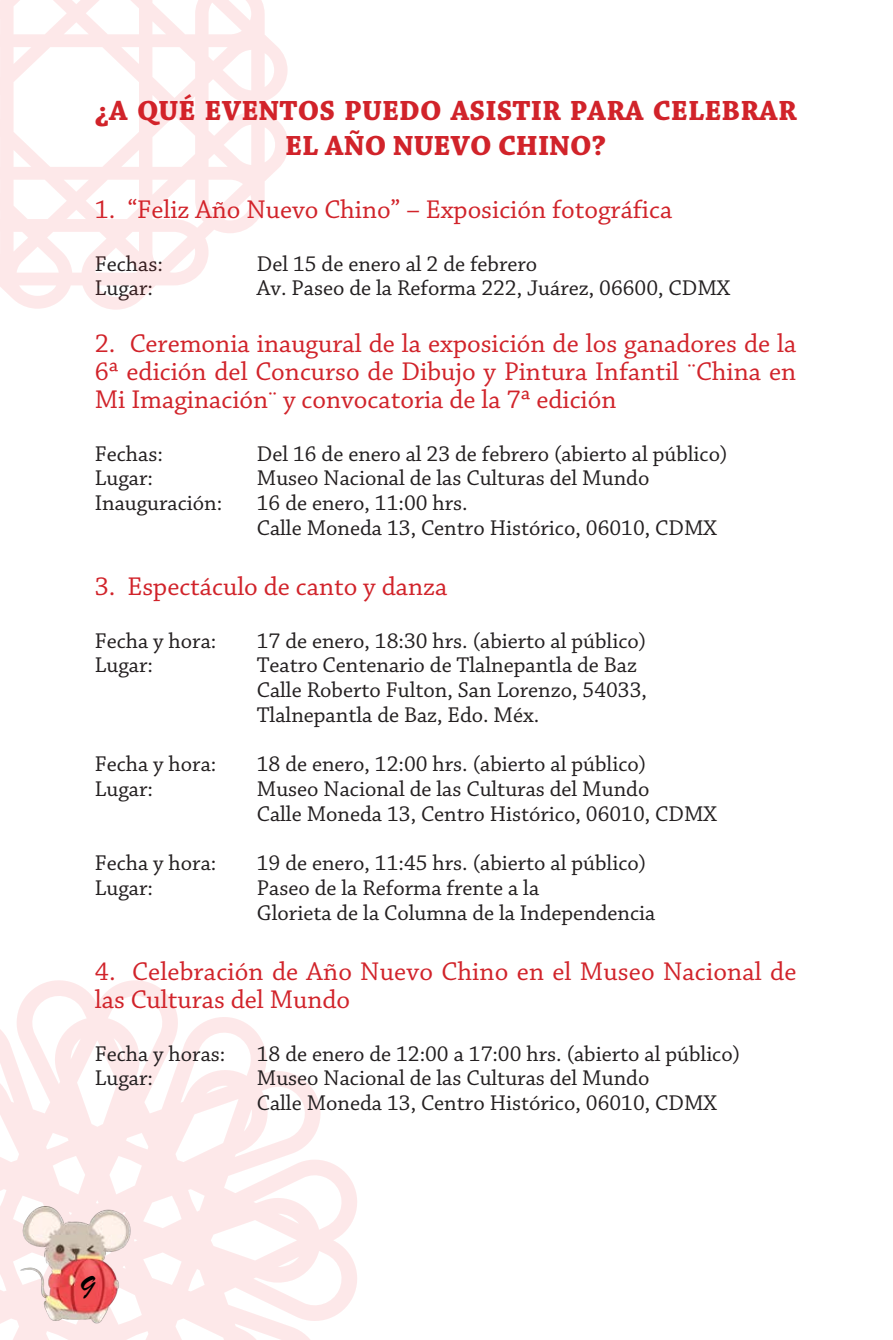
<style>
.page{position:relative;width:893px;height:1340px;background:#fff}
.page>*{position:absolute;margin:0;border:0;box-sizing:border-box;transform-origin:0 0}
.段落样式1{font:33.75px "Brush Script";color:#000}
.段落样式1-2{font:700 29.25px/35.1px "Chaparral Pro";letter-spacing:.005em;color:#d1232a;text-align:center}
.段落样式1-3{font:27px/28.1px "Chaparral Pro";color:#d1232a;text-align:justify}
.段落样式1-4{font:22.5px "Chaparral Pro";color:#231f20}
</style>
<div class="page">
<svg style="left:0;top:980px;width:357px;height:359px;fill:#fde8e9"></svg>
<img style="left:8px;top:1200px;width:131px;height:132px">
<svg style="left:0;top:0;width:289px;height:310px"></svg>
<p class="段落样式1-2" style="left:95px;top:94px;width:703px">¿A QUÉ EVENTOS PUEDO ASISTIR PARA CELEBRAR<br>EL AÑO NUEVO CHINO?</p>
<p class="段落样式1-3" style="left:95px;top:196px;width:579px">1. “Feliz Año Nuevo Chino” – Exposición fotográfica</p>
<p class="段落样式1-4" style="left:95px;top:251px;width:70px">Fechas:</p>
<p class="段落样式1-4" style="left:257px;top:251px;width:282px">Del 15 de enero al 2 de febrero</p>
<p class="段落样式1-4" style="left:95px;top:276px;width:60px">Lugar:</p>
<p class="段落样式1-4" style="left:257px;top:276px;width:475px">Av. Paseo de la Reforma 222, Juárez, 06600, CDMX</p>
<p class="段落样式1-3" style="left:95px;top:330px;width:703px">2. Ceremonia inaugural de la exposición de los ganadores de la 6ª edición del Concurso de Dibujo y Pintura Infantil ¨China en Mi Imaginación¨ y convocatoria de la 7ª edición</p>
<p class="段落样式1-4" style="left:95px;top:441px;width:70px">Fechas:</p>
<p class="段落样式1-4" style="left:257px;top:441px;width:472px">Del 16 de enero al 23 de febrero (abierto al público)</p>
<p class="段落样式1-4" style="left:95px;top:466px;width:60px">Lugar:</p>
<p class="段落样式1-4" style="left:257px;top:466px;width:394px">Museo Nacional de las Culturas del Mundo</p>
<p class="段落样式1-4" style="left:95px;top:490px;width:129px">Inauguración:</p>
<p class="段落样式1-4" style="left:257px;top:490px;width:212px">16 de enero, 11:00 hrs.</p>
<p class="段落样式1-4" style="left:257px;top:515px;width:461px">Calle Moneda 13, Centro Histórico, 06010, CDMX</p>
<p class="段落样式1-3" style="left:95px;top:573px;width:354px">3. Espectáculo de canto y danza</p>
<p class="段落样式1-4" style="left:95px;top:628px;width:123px">Fecha y hora:</p>
<p class="段落样式1-4" style="left:257px;top:628px;width:391px">17 de enero, 18:30 hrs. (abierto al público)</p>
<p class="段落样式1-4" style="left:95px;top:652px;width:60px">Lugar:</p>
<p class="段落样式1-4" style="left:257px;top:652px;width:382px">Teatro Centenario de Tlalnepantla de Baz</p>
<p class="段落样式1-4" style="left:257px;top:677px;width:392px">Calle Roberto Fulton, San Lorenzo, 54033,</p>
<p class="段落样式1-4" style="left:257px;top:702px;width:284px">Tlalnepantla de Baz, Edo. Méx.</p>
<p class="段落样式1-4" style="left:95px;top:751px;width:123px">Fecha y hora:</p>
<p class="段落样式1-4" style="left:257px;top:751px;width:391px">18 de enero, 12:00 hrs. (abierto al público)</p>
<p class="段落样式1-4" style="left:95px;top:776px;width:60px">Lugar:</p>
<p class="段落样式1-4" style="left:257px;top:776px;width:394px">Museo Nacional de las Culturas del Mundo</p>
<p class="段落样式1-4" style="left:257px;top:801px;width:461px">Calle Moneda 13, Centro Histórico, 06010, CDMX</p>
<p class="段落样式1-4" style="left:95px;top:850px;width:123px">Fecha y hora:</p>
<p class="段落样式1-4" style="left:257px;top:850px;width:391px">19 de enero, 11:45 hrs. (abierto al público)</p>
<p class="段落样式1-4" style="left:95px;top:875px;width:60px">Lugar:</p>
<p class="段落样式1-4" style="left:257px;top:875px;width:284px">Paseo de la Reforma frente a la</p>
<p class="段落样式1-4" style="left:257px;top:900px;width:400px">Glorieta de la Columna de la Independencia</p>
<p class="段落样式1-3" style="left:95px;top:958px;width:703px">4. Celebración de Año Nuevo Chino en el Museo Nacional de las Culturas del Mundo</p>
<p class="段落样式1-4" style="left:95px;top:1041px;width:132px">Fecha y horas:</p>
<p class="段落样式1-4" style="left:257px;top:1041px;width:485px">18 de enero de 12:00 a 17:00 hrs. (abierto al público)</p>
<p class="段落样式1-4" style="left:95px;top:1065px;width:60px">Lugar:</p>
<p class="段落样式1-4" style="left:257px;top:1065px;width:394px">Museo Nacional de las Culturas del Mundo</p>
<p class="段落样式1-4" style="left:257px;top:1090px;width:461px">Calle Moneda 13, Centro Histórico, 06010, CDMX</p>
<p class="段落样式1" style="left:78px;top:1264px;width:17px">9</p>
</div>
